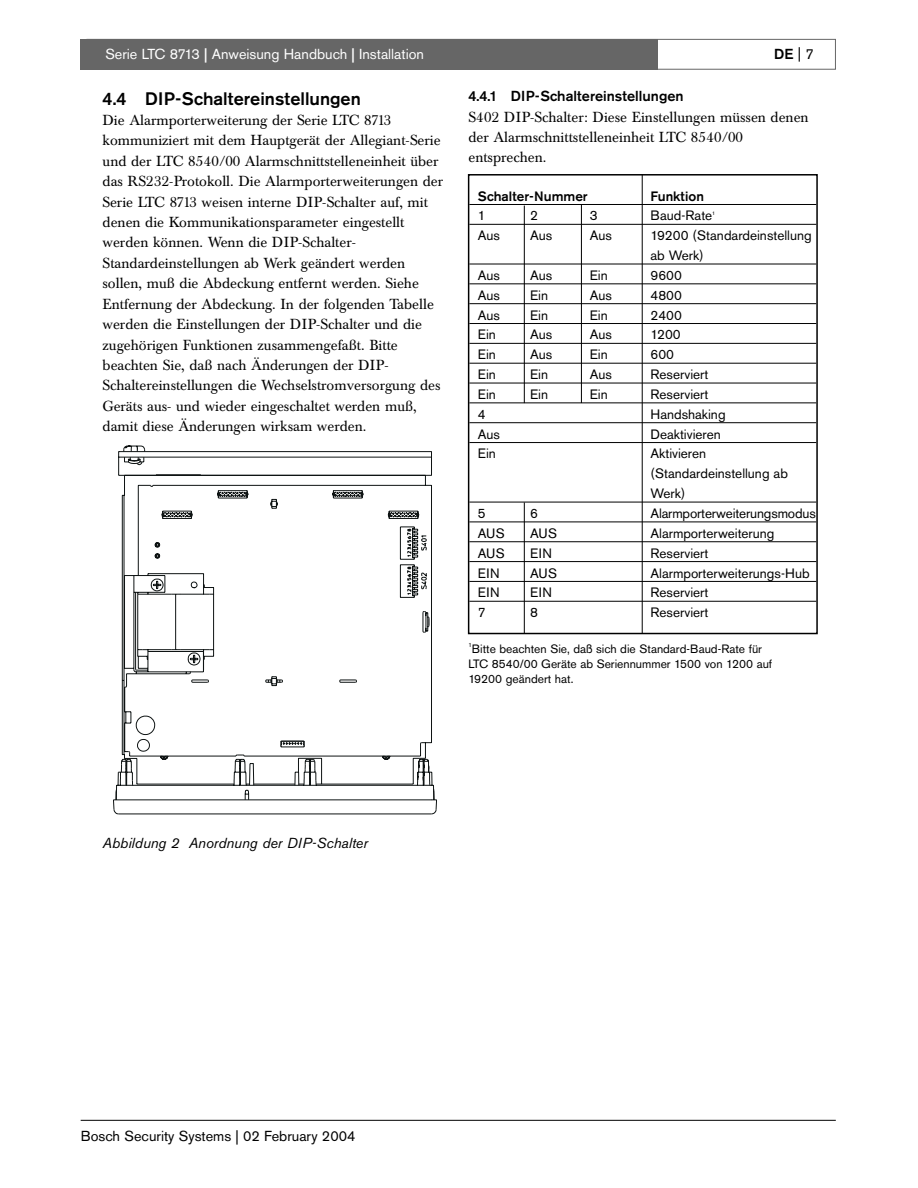
<style>
.page{position:relative;width:918px;height:1188px;background:#fff}
.page>*{position:absolute;margin:0;border:0;box-sizing:border-box;transform-origin:0 0}
.t1{font:500 18px "Akzidenz Grotesk BQ";color:#000}
.t2{font:14.4px/20.4px "Baskerville BQ";color:#000}
.t3{font:14.4px "Akzidenz Grotesk BQ";color:#fff}
.t4{font:14.4px "Akzidenz Grotesk BQ";color:#000}
.t5{font:500 14.4px "Akzidenz Grotesk BQ";color:#000}
.t6{font:italic 14.4px "Akzidenz Grotesk BQ";color:#000}
.t7{font:13.5px/19.8px "Akzidenz Grotesk BQ";color:#000}
.t8{font:500 13.5px "Akzidenz Grotesk BQ";color:#000}
.t9{font:12px/15px "Akzidenz Grotesk BQ";color:#000}
.t10{font:6px "Akzidenz Grotesk BQ";color:#000}
.t11{font:5.25px "Akzidenz Grotesk BQ";color:#000}
.s1{font-weight:500}
.s2{font-weight:400}
</style>
<div class="page">
<div style="left:87px;top:39px;width:749px;height:31px;border:1px solid #666"></div>
<div style="left:81px;top:39px;width:577px;height:31px;background:#666"></div>
<hr style="left:81px;top:1120px;width:755px;height:1px;background:#000">
<svg style="left:114px;top:446px;width:323px;height:368px"></svg>
<svg style="left:136px;top:461px;width:291px;height:299px"></svg>
<hr style="left:469px;top:204px;width:347px;height:1px;background:#000">
<hr style="left:469px;top:224px;width:347px;height:1px;background:#000">
<hr style="left:469px;top:264px;width:347px;height:1px;background:#000">
<hr style="left:469px;top:283px;width:347px;height:1px;background:#000">
<hr style="left:469px;top:303px;width:347px;height:1px;background:#000">
<hr style="left:469px;top:323px;width:347px;height:1px;background:#000">
<hr style="left:469px;top:343px;width:347px;height:1px;background:#000">
<hr style="left:469px;top:363px;width:347px;height:1px;background:#000">
<hr style="left:469px;top:383px;width:347px;height:1px;background:#000">
<hr style="left:469px;top:402px;width:347px;height:1px;background:#000">
<hr style="left:469px;top:422px;width:347px;height:1px;background:#000">
<hr style="left:469px;top:442px;width:347px;height:1px;background:#000">
<hr style="left:469px;top:502px;width:347px;height:1px;background:#000">
<hr style="left:469px;top:522px;width:347px;height:1px;background:#000">
<hr style="left:469px;top:541px;width:347px;height:1px;background:#000">
<hr style="left:469px;top:561px;width:347px;height:1px;background:#000">
<hr style="left:469px;top:581px;width:347px;height:1px;background:#000">
<hr style="left:469px;top:601px;width:347px;height:1px;background:#000">
<div style="left:468px;top:174px;width:350px;height:460px;border:2px solid #000"></div>
<hr style="left:524px;top:206px;width:1px;height:197px;background:#000">
<hr style="left:581px;top:205px;width:1px;height:198px;background:#000">
<hr style="left:524px;top:502px;width:1px;height:132px;background:#000">
<hr style="left:642px;top:175px;width:1px;height:458px;background:#000">
<p class="t3" style="left:105px;top:49px;width:320px">Serie LTC 8713 <span class="s1">|</span> Anweisung Handbuch <span class="s1">|</span> Installation</p>
<p class="t1" style="left:103px;top:91px;width:260px">4.4 DIP-Schaltereinstellungen</p>
<p class="t2" style="left:103px;top:111px;width:342px">Die Alarmporterweiterung der Serie LTC 8713 kommuniziert mit dem Hauptgerät der Allegiant-Serie und der LTC 8540/00 Alarmschnittstelleneinheit über das RS232-Protokoll. Die Alarmporterweiterungen der Serie LTC 8713 weisen interne DIP-Schalter auf, mit denen die Kommunikationsparameter eingestellt werden können. Wenn die DIP-Schalter-Standardeinstellungen ab Werk geändert werden sollen, muß die Abdeckung entfernt werden. Siehe Entfernung der Abdeckung. In der folgenden Tabelle werden die Einstellungen der DIP-Schalter und die zugehörigen Funktionen zusammengefaßt. Bitte beachten Sie, daß nach Änderungen der DIP-Schaltereinstellungen die Wechselstromversorgung des Geräts aus- und wieder eingeschaltet werden muß, damit diese Änderungen wirksam werden.</p>
<p class="t5" style="left:774px;top:49px;width:41px">DE<span class="s2">|7</span></p>
<p class="t5" style="left:468px;top:90px;width:217px">4.4.1 DIP-Schaltereinstellungen</p>
<p class="t2" style="left:468px;top:108px;width:342px">S402 DIP-Schalter: Diese Einstellungen müssen denen der Alarmschnittstelleneinheit LTC 8540/00 entsprechen.</p>
<p class="t8" style="left:478px;top:190px;width:111px">Schalter-Nummer</p>
<p class="t8" style="left:651px;top:190px;width:55px">Funktion</p>
<p class="t7" style="left:478px;top:207px;width:9px">1</p>
<p class="t7" style="left:530px;top:207px;width:9px">2</p>
<p class="t7" style="left:590px;top:207px;width:9px">3</p>
<p class="t7" style="left:651px;top:207px;width:63px">Baud-Rate</p>
<p class="t11" style="left:712px;top:211px;width:5px">1</p>
<p class="t7" style="left:478px;top:227px;width:24px">Aus</p>
<p class="t7" style="left:530px;top:227px;width:24px">Aus</p>
<p class="t7" style="left:590px;top:227px;width:24px">Aus</p>
<p class="t7" style="left:651px;top:227px;width:163px">19200 (Standardeinstellung ab Werk)</p>
<p class="t7" style="left:478px;top:267px;width:24px">Aus</p>
<p class="t7" style="left:530px;top:267px;width:24px">Aus</p>
<p class="t7" style="left:590px;top:267px;width:19px">Ein</p>
<p class="t7" style="left:651px;top:267px;width:33px">9600</p>
<p class="t7" style="left:478px;top:286px;width:24px">Aus</p>
<p class="t7" style="left:530px;top:286px;width:19px">Ein</p>
<p class="t7" style="left:590px;top:286px;width:24px">Aus</p>
<p class="t7" style="left:651px;top:286px;width:33px">4800</p>
<p class="t7" style="left:478px;top:306px;width:24px">Aus</p>
<p class="t7" style="left:530px;top:306px;width:19px">Ein</p>
<p class="t7" style="left:590px;top:306px;width:19px">Ein</p>
<p class="t7" style="left:651px;top:306px;width:33px">2400</p>
<p class="t7" style="left:478px;top:326px;width:19px">Ein</p>
<p class="t7" style="left:530px;top:326px;width:24px">Aus</p>
<p class="t7" style="left:590px;top:326px;width:24px">Aus</p>
<p class="t7" style="left:651px;top:326px;width:32px">1200</p>
<p class="t7" style="left:478px;top:346px;width:19px">Ein</p>
<p class="t7" style="left:530px;top:346px;width:24px">Aus</p>
<p class="t7" style="left:590px;top:346px;width:19px">Ein</p>
<p class="t7" style="left:651px;top:346px;width:25px">600</p>
<p class="t7" style="left:478px;top:366px;width:19px">Ein</p>
<p class="t7" style="left:530px;top:366px;width:19px">Ein</p>
<p class="t7" style="left:590px;top:366px;width:24px">Aus</p>
<p class="t7" style="left:650px;top:366px;width:59px">Reserviert</p>
<p class="t7" style="left:478px;top:386px;width:19px">Ein</p>
<p class="t7" style="left:530px;top:386px;width:19px">Ein</p>
<p class="t7" style="left:590px;top:386px;width:19px">Ein</p>
<p class="t7" style="left:651px;top:386px;width:59px">Reserviert</p>
<p class="t7" style="left:478px;top:405px;width:9px">4</p>
<p class="t7" style="left:651px;top:405px;width:77px">Handshaking</p>
<p class="t7" style="left:478px;top:425px;width:24px">Aus</p>
<p class="t7" style="left:651px;top:425px;width:72px">Deaktivieren</p>
<p class="t7" style="left:478px;top:445px;width:19px">Ein</p>
<p class="t7" style="left:651px;top:445px;width:139px">Aktivieren (Standardeinstellung ab<br>Werk)</p>
<p class="t7" style="left:478px;top:505px;width:9px">5</p>
<p class="t7" style="left:530px;top:505px;width:9px">6</p>
<p class="t7" style="left:651px;top:505px;width:167px">Alarmporterweiterungsmodus</p>
<p class="t7" style="left:478px;top:524px;width:29px">AUS</p>
<p class="t7" style="left:530px;top:524px;width:29px">AUS</p>
<p class="t7" style="left:651px;top:524px;width:126px">Alarmporterweiterung</p>
<p class="t7" style="left:478px;top:544px;width:29px">AUS</p>
<p class="t7" style="left:530px;top:544px;width:23px">EIN</p>
<p class="t7" style="left:651px;top:544px;width:59px">Reserviert</p>
<p class="t7" style="left:478px;top:564px;width:23px">EIN</p>
<p class="t7" style="left:530px;top:564px;width:29px">AUS</p>
<p class="t7" style="left:651px;top:564px;width:161px">Alarmporterweiterungs-Hub</p>
<p class="t7" style="left:478px;top:584px;width:23px">EIN</p>
<p class="t7" style="left:530px;top:584px;width:23px">EIN</p>
<p class="t7" style="left:651px;top:584px;width:59px">Reserviert</p>
<p class="t7" style="left:478px;top:604px;width:9px">7</p>
<p class="t7" style="left:530px;top:604px;width:9px">8</p>
<p class="t7" style="left:651px;top:604px;width:59px">Reserviert</p>
<p class="t10" style="left:468px;top:642px;width:5px">1</p>
<p class="t9" style="left:468px;top:642px;width:305px">Bitte beachten Sie, daß sich die Standard-Baud-Rate für<br>LTC 8540/00 Geräte ab Seriennummer 1500 von 1200 auf<br>19200 geändert hat.</p>
<p class="t6" style="left:103px;top:838px;width:267px">Abbildung 2 Anordnung der DIP-Schalter</p>
<p class="t4" style="left:81px;top:1130px;width:276px">Bosch Security Systems | 02 February 2004</p>
</div>
